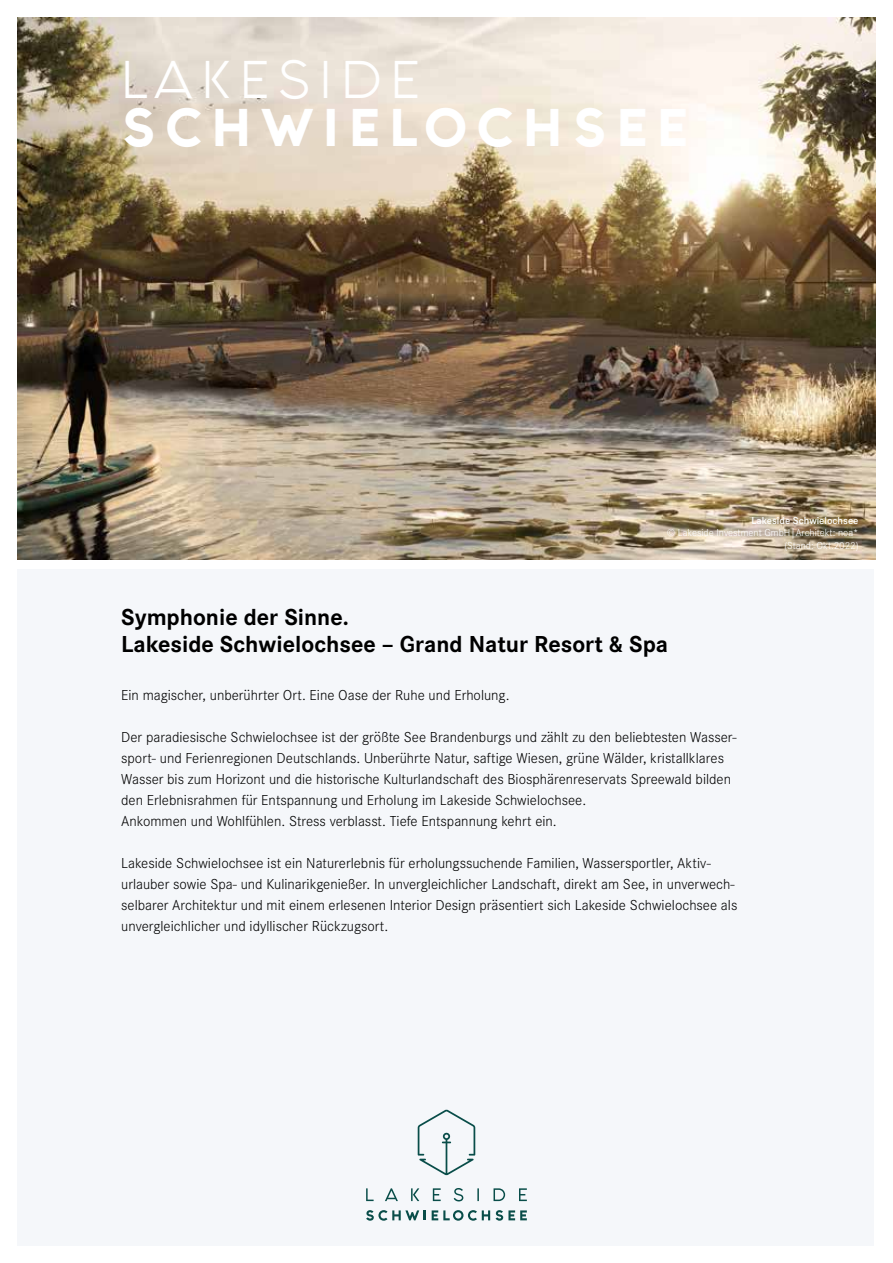
<style>
.page{position:relative;width:893px;height:1263px;background:#fff}
.page>*{position:absolute;margin:0;border:0;box-sizing:border-box;transform-origin:0 0}
.t1{font:800 45px "Fashion Fetish";letter-spacing:.2em;color:#fff}
.t2{font:45px "Fashion Fetish";letter-spacing:.2em;color:#fff}
.t3{font:700 24px/27px "Corporate S";color:#000}
.t4{font:300 15px/21px "Corporate S";color:#000}
.t5{font:300 10.5px/12.6px "Corporate S";color:#fff;text-align:right}
.t6{font:600 10.5px "Corporate S";color:#fff}
</style>
<div class="page">
<img style="left:17px;top:17px;width:859px;height:542px">
<div style="left:17px;top:570px;width:856px;height:676px;background:#f5f7fa"></div>
<svg style="left:418px;top:1109px;width:57px;height:66px"></svg>
<svg style="left:366px;top:1188px;width:161px;height:13px"></svg>
<svg style="left:366px;top:1210px;width:60px;height:11px"></svg>
<svg style="left:432px;top:1210px;width:58px;height:11px"></svg>
<svg style="left:496px;top:1210px;width:31px;height:11px"></svg>
<h1 class="t2" style="left:121px;top:44px;width:300px">LAKESIDE</h1>
<h1 class="t1" style="left:121px;top:91px;width:568px">SCHWIELOCHSEE</h1>
<p class="t6" style="left:751px;top:514px;width:109px">Lakeside Schwielochsee</p>
<p class="t5" style="left:667px;top:527px;width:193px">© Lakeside Investment GmbH|Architekt: noa* (Stand: Okt.2022)</p>
<h2 class="t3" style="left:121px;top:604px;width:548px">Symphonie der Sinne.<br>Lakeside Schwielochsee – Grand Natur Resort &amp; Spa</h2>
<p class="t4" style="left:121px;top:685px;width:390px">Ein magischer, unberührter Ort. Eine Oase der Ruhe und Erholung.</p>
<p class="t4" style="left:121px;top:727px;width:617px">Der paradiesische Schwielochsee ist der größte See Brandenburgs und zählt zu den beliebtesten Wasser&shy;sport- und Ferienregionen Deutschlands. Unberührte Natur, saftige Wiesen, grüne Wälder, kristallklares Wasser bis zum Horizont und die historische Kulturlandschaft des Biosphärenreservats Spreewald bilden den Erlebnisrahmen für Entspannung und Erholung im Lakeside Schwielochsee.<br>Ankommen und Wohlfühlen. Stress verblasst. Tiefe Entspannung kehrt ein.</p>
<p class="t4" style="left:121px;top:853px;width:618px">Lakeside Schwielochsee ist ein Naturerlebnis für erholungssuchende Familien, Wassersportler, Aktiv&shy;urlauber sowie Spa- und Kulinarikgenießer. In unvergleichlicher Landschaft, direkt am See, in unverwech&shy;selbarer Architektur und mit einem erlesenen Interior Design präsentiert sich Lakeside Schwielochsee als unvergleichlicher und idyllischer Rückzugsort.</p>
</div>
